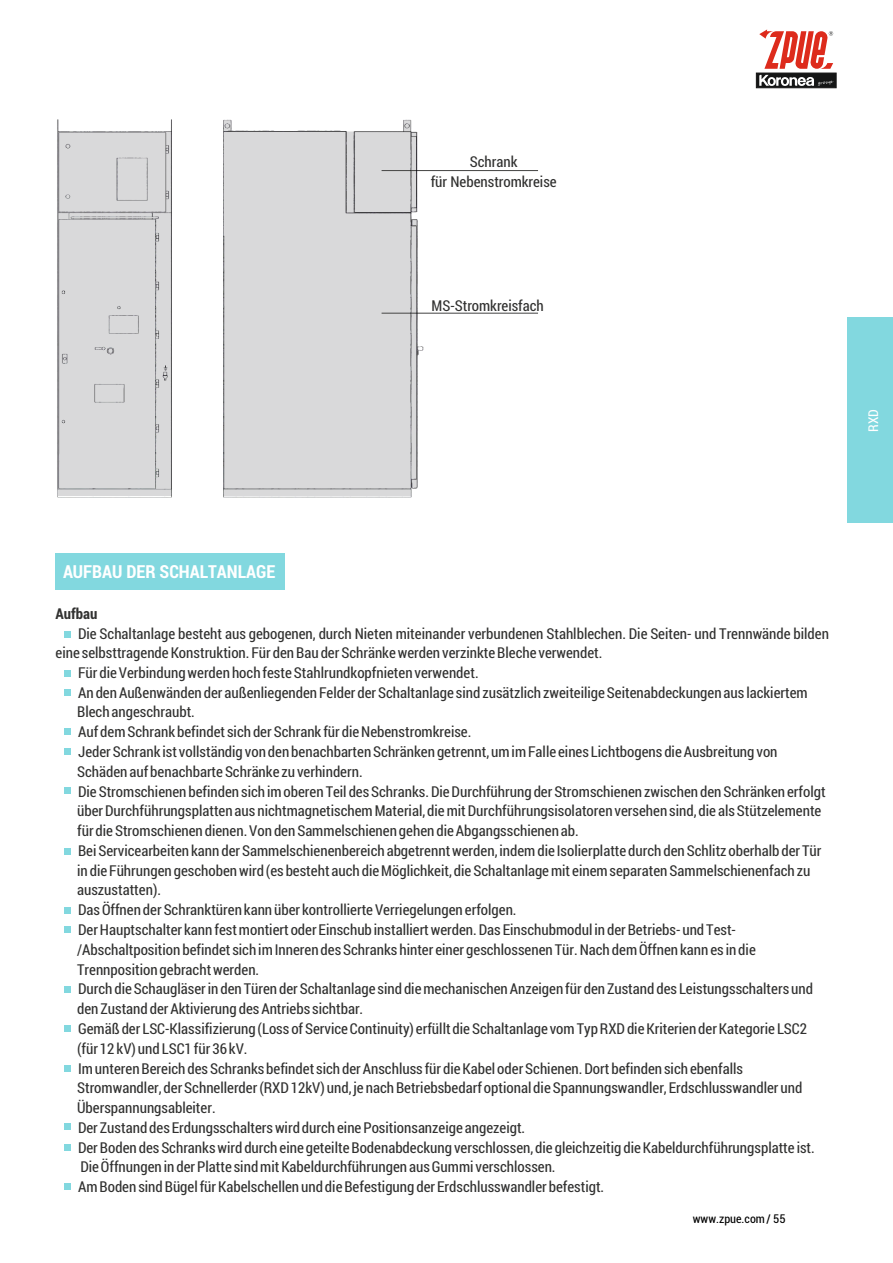
<style>
.page{position:relative;width:893px;height:1263px;background:#fff}
.page>*{position:absolute;margin:0;border:0;box-sizing:border-box;transform-origin:0 0}
.t1{font:700 18px "Roboto Condensed";color:#fff}
.t2{font:15px/19.8px "Roboto Condensed";color:#313130;text-align:center}
.t3{font:700 15px "Roboto Condensed";color:#313130}
.t4{font:13.5px "Roboto Condensed";color:#fff}
.t5{font:condensed 12px "Roboto";color:#000}
</style>
<div class="page">
<div style="left:56px;top:553px;width:229px;height:36px;background:#82d8df"></div>
<hr style="left:382px;top:170px;width:156px;height:1px;background:#4e4e4d">
<hr style="left:382px;top:313px;width:156px;height:1px;background:#4e4e4d">
<img style="left:57px;top:119px;width:367px;height:379px">
<svg style="left:64px;top:631px;width:6px;height:6px"></svg>
<svg style="left:64px;top:670px;width:6px;height:6px"></svg>
<svg style="left:64px;top:689px;width:6px;height:6px"></svg>
<svg style="left:64px;top:729px;width:6px;height:6px"></svg>
<svg style="left:64px;top:788px;width:6px;height:6px"></svg>
<svg style="left:64px;top:848px;width:6px;height:6px"></svg>
<svg style="left:64px;top:907px;width:6px;height:6px"></svg>
<div style="left:64px;top:986px;width:6px;height:7px;background:#82d8df"></div>
<svg style="left:64px;top:1066px;width:6px;height:6px"></svg>
<svg style="left:64px;top:1123px;width:6px;height:6px"></svg>
<div style="left:64px;top:1144px;width:6px;height:7px;background:#82d8df"></div>
<svg style="left:64px;top:1184px;width:6px;height:6px"></svg>
<svg style="left:64px;top:926px;width:6px;height:6px"></svg>
<svg style="left:64px;top:1026px;width:6px;height:6px"></svg>
<div style="left:756px;top:73px;width:80px;height:15px;background:#151616;border:1px solid #151616"></div>
<svg style="left:759px;top:29px;width:74px;height:40px"></svg>
<svg style="left:759px;top:75px;width:74px;height:12px"></svg>
<div style="left:847px;top:317px;width:46px;height:206px;background:#82d8df"></div>
<svg style="left:64px;top:748px;width:6px;height:6px"></svg>
<p class="t2" style="left:431px;top:152px;width:127px">Schrank<br>für Nebenstromkreise</p>
<p class="t2" style="left:432px;top:295px;width:114px">MS-Stromkreisfach</p>
<p class="t4" style="left:864px;top:432px;width:24px;rotate:-90deg">RXD</p>
<p class="t1" style="left:63px;top:559px;width:214px">AUFBAU DER SCHALTANLAGE</p>
<p class="t3" style="left:56px;top:604px;width:43px">Aufbau</p>
<p class="t2" style="left:78px;top:623px;width:752px">Die Schaltanlage besteht aus gebogenen, durch Nieten miteinander verbundenen Stahlblechen. Die Seiten- und Trennwände bilden</p>
<p class="t2" style="left:56px;top:642px;width:548px">eine selbsttragende Konstruktion. Für den Bau der Schränke werden verzinkte Bleche verwendet.</p>
<p class="t2" style="left:78px;top:662px;width:402px">Für die Verbindung werden hoch feste Stahlrundkopfnieten verwendet.</p>
<p class="t2" style="left:78px;top:682px;width:731px">An den Außenwänden der außenliegenden Felder der Schaltanlage sind zusätzlich zweiteilige Seitenabdeckungen aus lackiertem</p>
<p class="t2" style="left:77px;top:702px;width:119px">Blech angeschraubt.</p>
<p class="t2" style="left:78px;top:721px;width:395px">Auf dem Schrank befindet sich der Schrank für die Nebenstromkreise.</p>
<p class="t2" style="left:78px;top:741px;width:701px">Jeder Schrank ist vollständig von den benachbarten Schränken getrennt, um im Falle eines Lichtbogens die Ausbreitung von</p>
<p class="t2" style="left:77px;top:761px;width:287px">Schäden auf benachbarte Schränke zu verhindern.</p>
<p class="t2" style="left:78px;top:781px;width:749px">Die Stromschienen befinden sich im oberen Teil des Schranks. Die Durchführung der Stromschienen zwischen den Schränken erfolgt</p>
<p class="t2" style="left:77px;top:801px;width:746px">über Durchführungsplatten aus nichtmagnetischem Material, die mit Durchführungsisolatoren versehen sind, die als Stützelemente</p>
<p class="t2" style="left:77px;top:820px;width:503px">für die Stromschienen dienen. Von den Sammelschienen gehen die Abgangsschienen ab.</p>
<p class="t2" style="left:78px;top:840px;width:745px">Bei Servicearbeiten kann der Sammelschienenbereich abgetrennt werden, indem die Isolierplatte durch den Schlitz oberhalb der Tür</p>
<p class="t2" style="left:77px;top:860px;width:735px">in die Führungen geschoben wird (es besteht auch die Möglichkeit, die Schaltanlage mit einem separaten Sammelschienenfach zu</p>
<p class="t2" style="left:77px;top:880px;width:85px">auszustatten).</p>
<p class="t2" style="left:78px;top:899px;width:440px">Das Öffnen der Schranktüren kann über kontrollierte Verriegelungen erfolgen.</p>
<p class="t2" style="left:78px;top:919px;width:659px">Der Hauptschalter kann fest montiert oder Einschub installiert werden. Das Einschubmodul in der Betriebs- und Test-</p>
<p class="t2" style="left:77px;top:939px;width:680px">/Abschaltposition befindet sich im Inneren des Schranks hinter einer geschlossenen Tür. Nach dem Öffnen kann es in die</p>
<p class="t2" style="left:77px;top:959px;width:184px">Trennposition gebracht werden.</p>
<p class="t2" style="left:78px;top:979px;width:736px">Durch die Schaugläser in den Türen der Schaltanlage sind die mechanischen Anzeigen für den Zustand des Leistungsschalters und</p>
<p class="t2" style="left:77px;top:998px;width:288px">den Zustand der Aktivierung des Antriebs sichtbar.</p>
<p class="t2" style="left:78px;top:1018px;width:731px">Gemäß der LSC-Klassifizierung (Loss of Service Continuity) erfüllt die Schaltanlage vom Typ RXD die Kriterien der Kategorie LSC2</p>
<p class="t2" style="left:77px;top:1038px;width:172px">(für 12 kV) und LSC1 für 36 kV.</p>
<p class="t2" style="left:78px;top:1058px;width:666px">Im unteren Bereich des Schranks befindet sich der Anschluss für die Kabel oder Schienen. Dort befinden sich ebenfalls</p>
<p class="t2" style="left:77px;top:1077px;width:727px">Stromwandler, der Schnellerder (RXD 12kV) und, je nach Betriebsbedarf optional die Spannungswandler, Erdschlusswandler und</p>
<p class="t2" style="left:77px;top:1097px;width:140px">Überspannungsableiter.</p>
<p class="t2" style="left:78px;top:1117px;width:449px">Der Zustand des Erdungsschalters wird durch eine Positionsanzeige angezeigt.</p>
<p class="t2" style="left:78px;top:1137px;width:738px">Der Boden des Schranks wird durch eine geteilte Bodenabdeckung verschlossen, die gleichzeitig die Kabeldurchführungsplatte ist.</p>
<p class="t2" style="left:80px;top:1157px;width:477px">Die Öffnungen in der Platte sind mit Kabeldurchführungen aus Gummi verschlossen.</p>
<p class="t2" style="left:78px;top:1176px;width:528px">Am Boden sind Bügel für Kabelschellen und die Befestigung der Erdschlusswandler befestigt.</p>
<p class="t5" style="left:693px;top:1210px;width:94px">www.zpue.com / 55</p>
</div>
